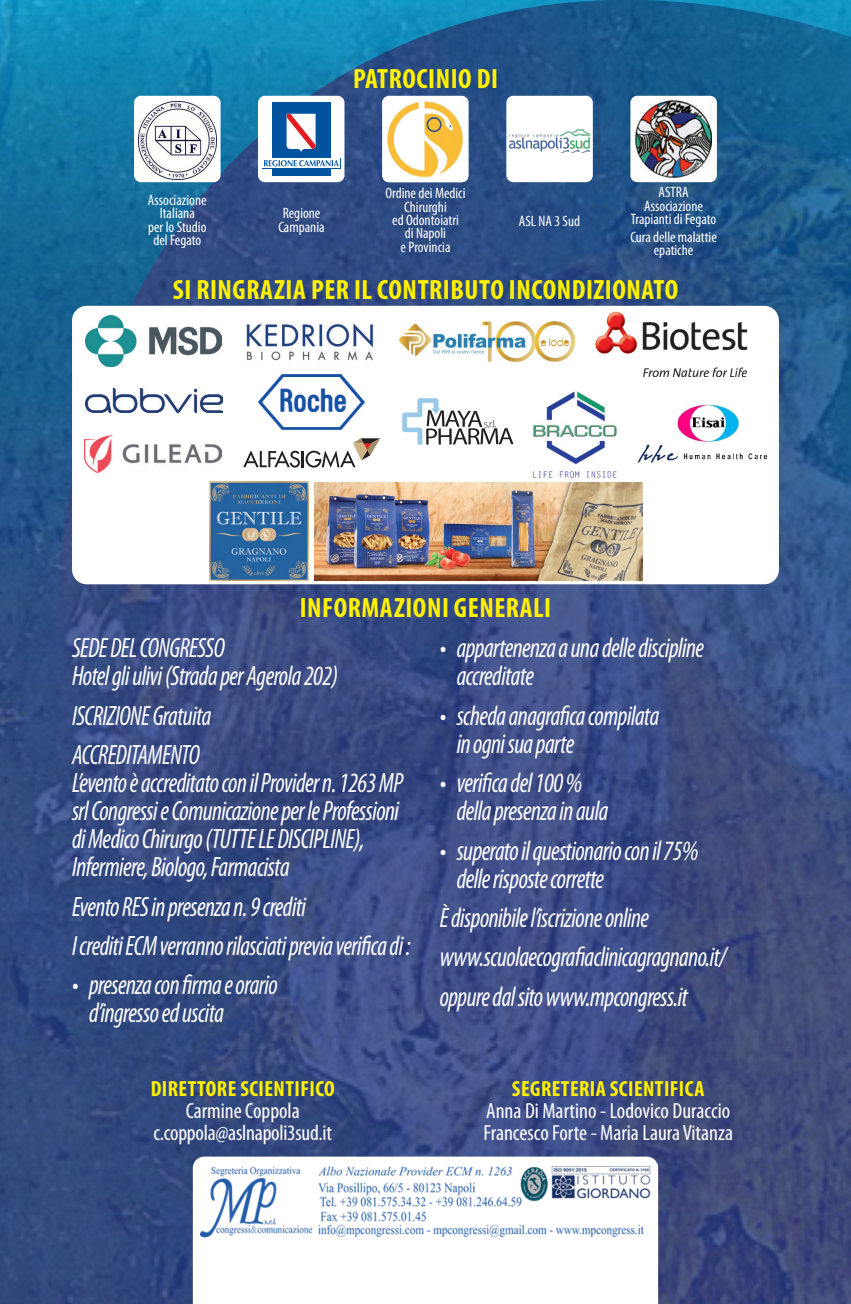
<style>
.page{position:relative;width:851px;height:1304px;background:#fff}
.page>*{position:absolute;margin:0;border:0;box-sizing:border-box;transform-origin:0 0}
.t1{font:italic condensed 28px/28px "Myriad Pro";letter-spacing:-.02em;color:#fff;scale:.9 1}
.t2{font:700 condensed 28px "Myriad Pro";letter-spacing:.02em;color:#fff101}
.t3{font:condensed 22px/22px "Myriad Pro";color:#fff;text-align:center}
.t4{font:700 condensed 22px "Myriad Pro";letter-spacing:.02em;color:#fff101}
.t5{font:condensed 15px/13.4px "Myriad Pro";color:#fff;text-align:center}
</style>
<div class="page">
<img style="left:0;top:0;width:850px;height:1304px">
<svg style="left:193px;top:1157px;width:465px;height:147px"></svg>
<img style="left:200px;top:1166px;width:450px;height:72px">
<div style="left:72px;top:306px;width:706px;height:278px;background:#fff;border-radius:15px"></div>
<img style="left:315px;top:483px;width:327px;height:98px">
<img style="left:209px;top:482px;width:99px;height:99px">
<img style="left:595px;top:311px;width:153px;height:65px">
<img style="left:85px;top:436px;width:136px;height:37px">
<img style="left:246px;top:323px;width:129px;height:38px">
<svg style="left:402px;top:398px;width:111px;height:47px"></svg>
<img style="left:400px;top:321px;width:174px;height:42px">
<img style="left:86px;top:315px;width:135px;height:51px">
<img style="left:85px;top:389px;width:138px;height:24px">
<img style="left:258px;top:374px;width:107px;height:56px">
<svg style="left:243px;top:438px;width:137px;height:30px"></svg>
<img style="left:533px;top:391px;width:84px;height:87px">
<img style="left:637px;top:403px;width:131px;height:60px">
<div style="left:134px;top:96px;width:86px;height:86px;background:#fff;border-radius:7px"></div>
<img style="left:138px;top:102px;width:78px;height:78px">
<div style="left:258px;top:96px;width:86px;height:86px;background:#fff;border-radius:7px"></div>
<div style="left:262px;top:158px;width:78px;height:11px;background:#0153a0"></div>
<div style="left:272px;top:102px;width:58px;height:74px;background:#0153a0"></div>
<svg style="left:262px;top:158px;width:78px;height:10px"></svg>
<svg style="left:264px;top:160px;width:75px;height:6px"></svg>
<svg style="left:286px;top:114px;width:29px;height:38px"></svg>
<div style="left:630px;top:96px;width:86px;height:86px;background:#fff;border-radius:7px"></div>
<img style="left:635px;top:101px;width:76px;height:76px">
<div style="left:506px;top:96px;width:86px;height:86px;background:#fff;border-radius:7px"></div>
<img style="left:509px;top:129px;width:82px;height:24px">
<div style="left:382px;top:96px;width:86px;height:86px;background:#fff;border-radius:7px"></div>
<img style="left:383px;top:101px;width:84px;height:81px">
<p class="t5" style="left:148px;top:193px;width:60px">Associazione<br>Italiana<br>per lo Studio del Fegato</p>
<p class="t2" style="left:353px;top:63px;width:146px">PATROCINIO DI</p>
<p class="t5" style="left:278px;top:207px;width:48px;text-align:left">Regione<br>Campania</p>
<p class="t5" style="left:385px;top:187px;width:82px">Ordine dei Medici<br>Chirurghi<br>ed Odontoiatri<br>di Napoli<br>e Provincia</p>
<p class="t5" style="left:519px;top:215px;width:63px">ASL NA 3 Sud</p>
<p class="t5" style="left:631px;top:186px;width:87px">ASTRA<br>Associazione<br>Trapianti di Fegato</p>
<p class="t5" style="left:630px;top:231px;width:88px">Cura delle malattie epatiche</p>
<p class="t2" style="left:173px;top:274px;width:507px">SI RINGRAZIA PER IL CONTRIBUTO INCONDIZIONATO</p>
<p class="t2" style="left:300px;top:593px;width:253px">INFORMAZIONI GENERALI</p>
<p class="t1" style="left:72px;top:635px;width:297px">SEDE DEL CONGRESSO<br>Hotel gli ulivi (Strada per Agerola 202)</p>
<p class="t1" style="left:72px;top:696px;width:156px;line-height:39.4px">ISCRIZIONE Gratuita<br>ACCREDITAMENTO</p>
<p class="t1" style="left:72px;top:770px;width:369px">L’evento è accreditato con il Provider n. 1263 MP srl Congressi e Comunicazione per le Professioni di Medico Chirurgo (TUTTE LE DISCIPLINE), Infermiere, Biologo, Farmacista</p>
<p class="t1" style="left:72px;top:887px;width:378px;line-height:39.4px">Evento RES in presenza n. 9 crediti<br>I crediti ECM verranno rilasciati previa verifica di :</p>
<p class="t1" style="left:89px;top:972px;width:211px;text-indent:-17px">• presenza con firma e orario d’ingresso ed uscita</p>
<p class="t4" style="left:151px;top:1076px;width:186px">DIRETTORE SCIENTIFICO</p>
<p class="t3" style="left:153px;top:1100px;width:180px">Carmine Coppola c.coppola@aslnapoli3sud.it</p>
<p class="t1" style="left:456px;top:635px;width:276px;text-indent:-17px">• appartenenza a una delle discipline accreditate</p>
<p class="t1" style="left:456px;top:702px;width:227px;text-indent:-17px">• scheda anagrafica compilata in ogni sua parte</p>
<p class="t1" style="left:456px;top:770px;width:170px;text-indent:-17px">• verifica del 100 % della presenza in aula</p>
<p class="t1" style="left:456px;top:837px;width:270px;text-indent:-17px">• superato il questionario con il 75% delle risposte corrette</p>
<p class="t1" style="left:439px;top:899px;width:320px;line-height:39.4px">È disponibile l’iscrizione online www.scuolaecografiaclinicagragnano.it/ oppure dal sito www.mpcongress.it</p>
<p class="t4" style="left:512px;top:1076px;width:194px">SEGRETERIA SCIENTIFICA</p>
<p class="t3" style="left:483px;top:1100px;width:251px;text-align:left">Anna Di Martino - Lodovico Duraccio<br>Francesco Forte - Maria Laura Vitanza</p>
</div>
